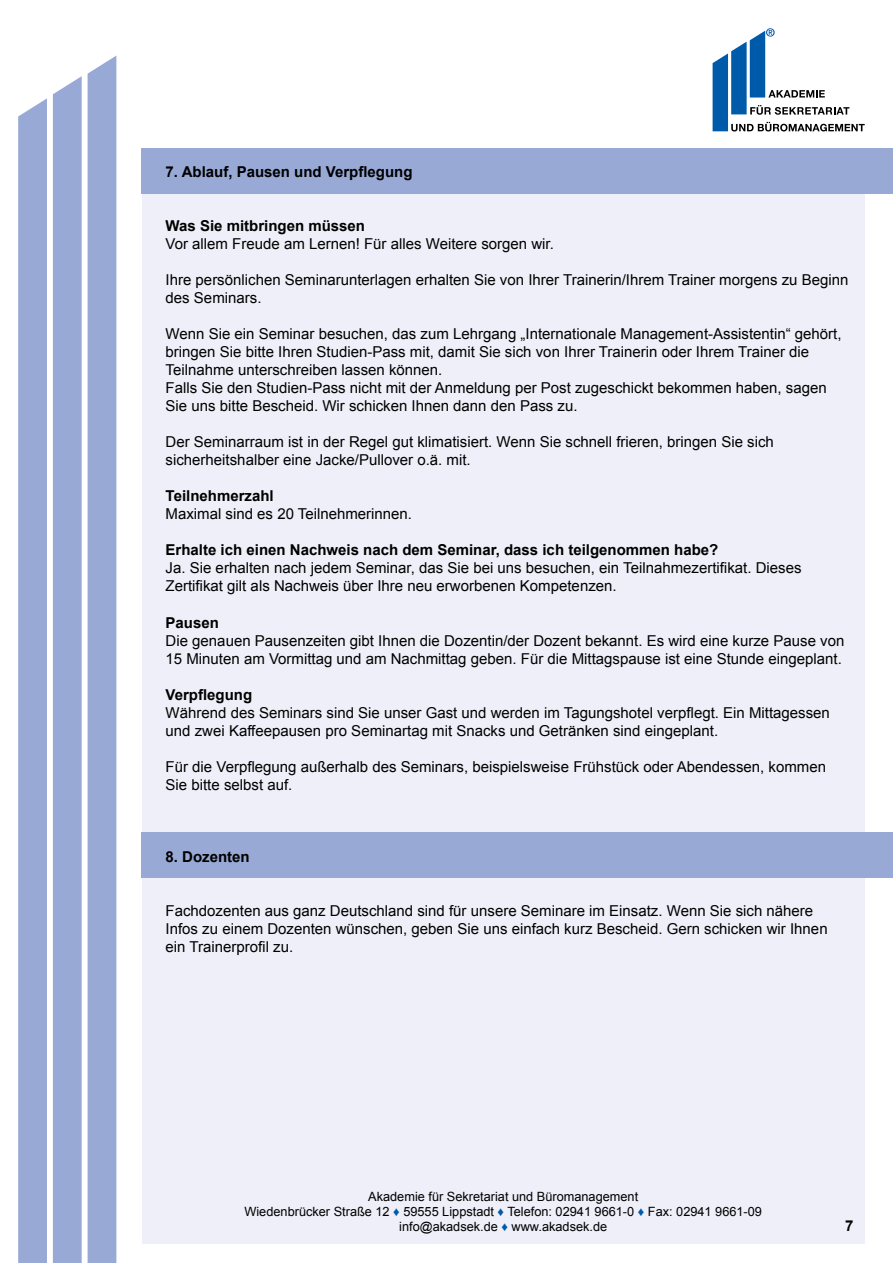
<style>
.page{position:relative;width:893px;height:1263px;background:#fff}
.page>*{position:absolute;margin:0;border:0;box-sizing:border-box;transform-origin:0 0}
.t1{font:15px/18px "Arial";color:#000}
.t2{font:700 15px "Arial";color:#000}
.t3{font:12.75px/15.3px "Arial";color:#000;text-align:center}
.s1{color:#005aaa}
</style>
<div class="page">
<div style="left:142px;top:148px;width:723px;height:1096px;background:#eeeff8"></div>
<div style="left:18px;top:98px;width:29px;height:1165px;background:#98a9d6"></div>
<div style="left:53px;top:76px;width:29px;height:1187px;background:#98a9d6"></div>
<div style="left:88px;top:56px;width:28px;height:1207px;background:#98a9d6"></div>
<svg style="left:713px;top:28px;width:152px;height:103px"></svg>
<div style="left:142px;top:148px;width:751px;height:45px;background:#98a9d6"></div>
<div style="left:142px;top:832px;width:751px;height:46px;background:#98a9d6"></div>
<p class="t2" style="left:166px;top:162px;width:248px">7. Ablauf, Pausen und Verpflegung</p>
<p class="t2" style="left:166px;top:216px;width:201px">Was Sie mitbringen müssen</p>
<p class="t1" style="left:166px;top:235px;width:390px">Vor allem Freude am Lernen! Für alles Weitere sorgen wir.</p>
<p class="t1" style="left:166px;top:271px;width:684px">Ihre persönlichen Seminarunterlagen erhalten Sie von Ihrer Trainerin/Ihrem Trainer morgens zu Beginn des Seminars.</p>
<p class="t1" style="left:166px;top:325px;width:677px">Wenn Sie ein Seminar besuchen, das zum Lehrgang „Internationale Management-Assistentin“ gehört, bringen Sie bitte Ihren Studien-Pass mit, damit Sie sich von Ihrer Trainerin oder Ihrem Trainer die Teilnahme unterschreiben lassen können.<br>Falls Sie den Studien-Pass nicht mit der Anmeldung per Post zugeschickt bekommen haben, sagen Sie uns bitte Bescheid. Wir schicken Ihnen dann den Pass zu.</p>
<p class="t1" style="left:166px;top:433px;width:610px">Der Seminarraum ist in der Regel gut klimatisiert. Wenn Sie schnell frieren, bringen Sie sich sicherheitshalber eine Jacke/Pullover o.ä. mit.</p>
<p class="t2" style="left:166px;top:486px;width:110px">Teilnehmerzahl</p>
<p class="t1" style="left:166px;top:505px;width:248px">Maximal sind es 20 Teilnehmerinnen.</p>
<p class="t2" style="left:166px;top:540px;width:554px">Erhalte ich einen Nachweis nach dem Seminar, dass ich teilgenommen habe?</p>
<p class="t1" style="left:166px;top:559px;width:637px">Ja. Sie erhalten nach jedem Seminar, das Sie bei uns besuchen, ein Teilnahmezertifikat. Dieses<br>Zertifikat gilt als Nachweis über Ihre neu erworbenen Kompetenzen.</p>
<p class="t2" style="left:166px;top:612px;width:55px">Pausen</p>
<p class="t1" style="left:166px;top:631px;width:680px">Die genauen Pausenzeiten gibt Ihnen die Dozentin/der Dozent bekannt. Es wird eine kurze Pause von<br>15 Minuten am Vormittag und am Nachmittag geben. Für die Mittagspause ist eine Stunde eingeplant.</p>
<p class="t2" style="left:166px;top:684px;width:88px">Verpflegung</p>
<p class="t1" style="left:166px;top:703px;width:666px">Während des Seminars sind Sie unser Gast und werden im Tagungshotel verpflegt. Ein Mittagessen und zwei Kaffeepausen pro Seminartag mit Snacks und Getränken sind eingeplant.</p>
<p class="t1" style="left:166px;top:757px;width:662px">Für die Verpflegung außerhalb des Seminars, beispielsweise Frühstück oder Abendessen, kommen<br>Sie bitte selbst auf.</p>
<p class="t2" style="left:166px;top:846px;width:86px">8. Dozenten</p>
<p class="t1" style="left:166px;top:901px;width:663px">Fachdozenten aus ganz Deutschland sind für unsere Seminare im Einsatz. Wenn Sie sich nähere<br>Infos zu einem Dozenten wünschen, geben Sie uns einfach kurz Bescheid. Gern schicken wir Ihnen ein Trainerprofil zu.</p>
<p class="t3" style="left:244px;top:1188px;width:519px">Akademie für Sekretariat und Büromanagement<br>Wiedenbrücker Straße 12 <span class="s1">♦</span> 59555 Lippstadt <span class="s1">♦</span> Telefon: 02941 9661-0 <span class="s1">♦</span> Fax: 02941 9661-09 info@akadsek.de <span class="s1">♦</span> www.akadsek.de</p>
<p class="t2" style="left:845px;top:1215px;width:10px">7</p>
</div>
